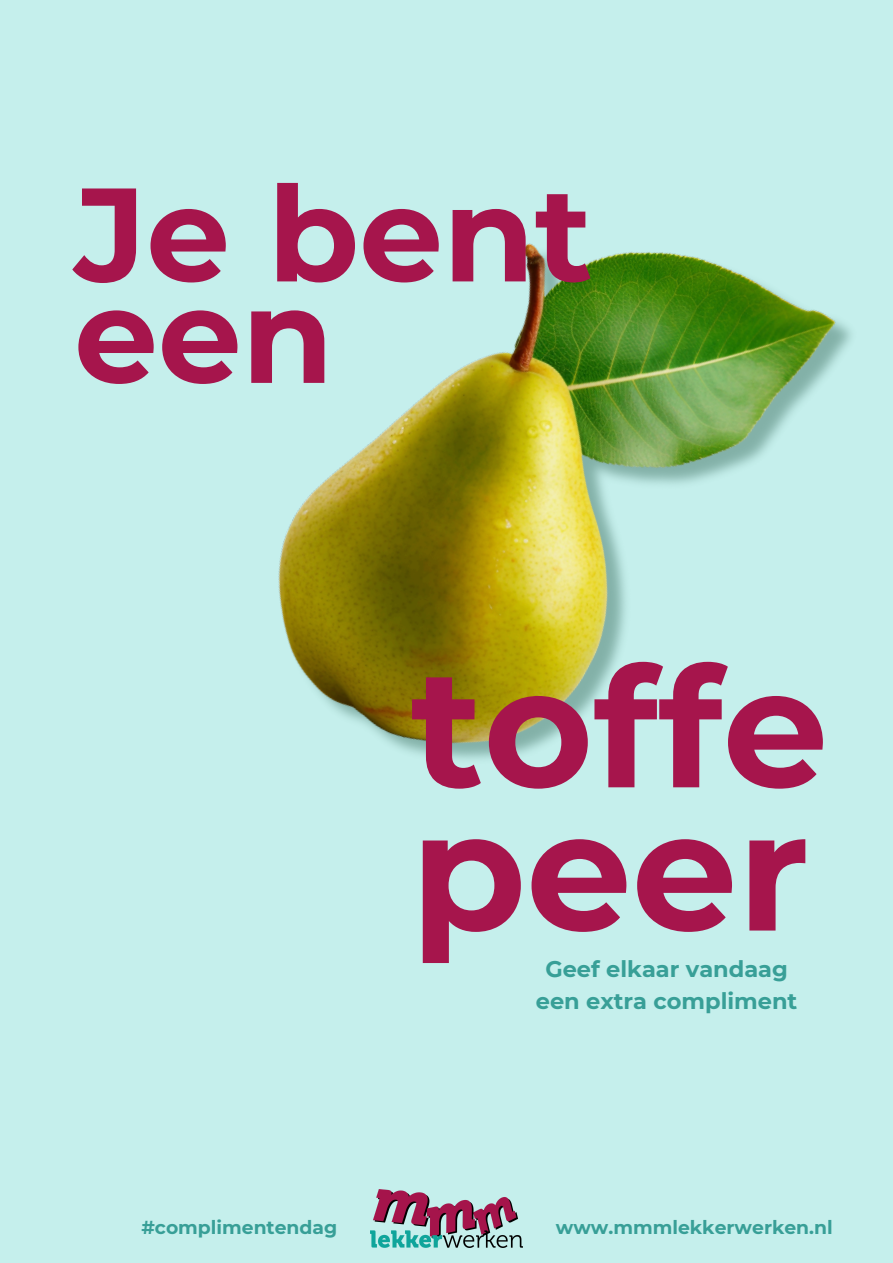
<style>
.page{position:relative;width:893px;height:1263px;background:#c5efec}
.page>*{position:absolute;margin:0;border:0;box-sizing:border-box;transform-origin:0 0}
.t1{font:700 167.32px/143.2px "Montserrat";color:#a6154c}
.t2{font:700 132.75px "Montserrat";color:#a6154c}
.t3{font:700 22.5px/31.5px "Montserrat";color:#389f97;text-align:center}
.t4{font:700 18.75px "Montserrat";color:#389f97}
</style>
<div class="page">
<img style="left:278px;top:243px;width:573px;height:517px">
<img style="left:370px;top:1190px;width:153px;height:57px">
<p class="t2" style="left:74px;top:153px;width:519px">Je bent</p>
<h2 class="t2" style="left:74px;top:254px;width:261px">een</h2>
<h2 class="t1" style="left:411px;top:656px;width:419px">toffe peer</h2>
<h1 class="t3" style="left:536px;top:953px;width:263px">Geef elkaar vandaag een extra compliment</h1>
<h3 class="t4" style="left:141px;top:1215px;width:197px">#complimentendag</h3>
<p class="t4" style="left:556px;top:1215px;width:278px">www.mmmlekkerwerken.nl</p>
</div>
